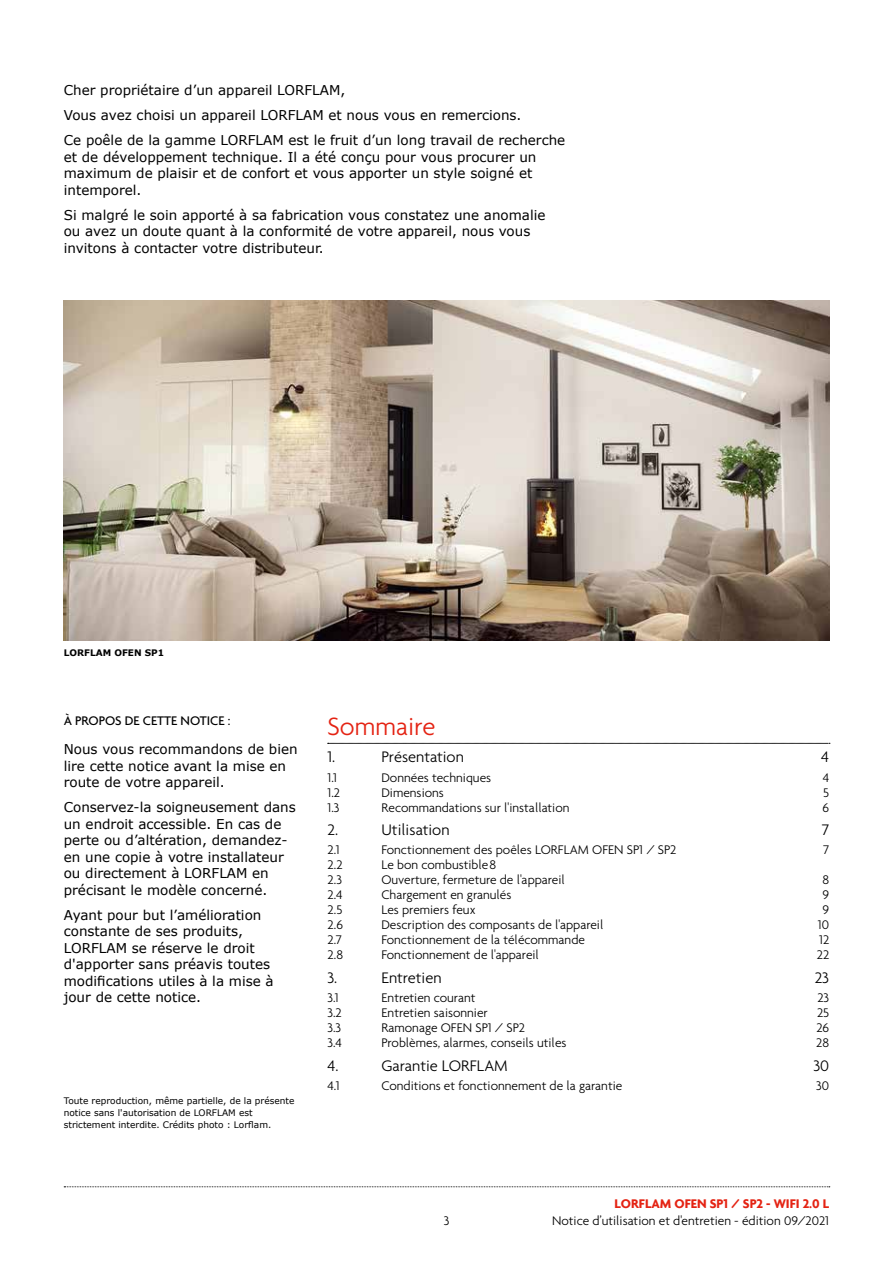
<style>
.page{position:relative;width:893px;height:1263px;background:#fff}
.page>*{position:absolute;margin:0;border:0;box-sizing:border-box;transform-origin:0 0}
.t1{font:300 27px "Agenda";color:#e42313}
.t2{font:300 16.5px "Agenda";color:#000}
.t3{font:13.5px/16.5px "Verdana";color:#000}
.t4{font:300 13.5px "Agenda";color:#000}
.t5{font:700 13.5px "Agenda";color:#e42313}
.t6{font:500 13.5px "Agenda";color:#000}
.t7{font:9px/12px "Verdana";color:#000}
.t8{font:700 9px "Verdana";color:#000}
</style>
<div class="page">
<img style="left:64px;top:300px;width:765px;height:341px">
<svg style="left:328px;top:743px;width:502px;height:1px"></svg>
<svg style="left:64px;top:1186px;width:766px;height:1px"></svg>
<p class="t3" style="left:64px;top:78px;width:503px;line-height:25px">Cher propriétaire d’un appareil LORFLAM,<br>Vous avez choisi un appareil LORFLAM et nous vous en remercions.<br>Ce poêle de la gamme LORFLAM est le fruit d’un long travail de recherche</p>
<p class="t3" style="left:64px;top:149px;width:474px">et de développement technique. Il a été conçu pour vous procurer un maximum de plaisir et de confort et vous apporter un style soigné et intemporel.</p>
<p class="t3" style="left:64px;top:207px;width:483px">Si malgré le soin apporté à sa fabrication vous constatez une anomalie ou avez un doute quant à la conformité de votre appareil, nous vous invitons à contacter votre distributeur.</p>
<p class="t8" style="left:64px;top:646px;width:102px">LORFLAM OFEN SP1</p>
<p class="t6" style="left:64px;top:712px;width:168px">À PROPOS DE CETTE NOTICE :</p>
<p class="t3" style="left:64px;top:741px;width:235px">Nous vous recommandons de bien lire cette notice avant la mise en route de votre appareil.</p>
<p class="t3" style="left:64px;top:799px;width:234px">Conservez-la soigneusement dans un endroit accessible. En cas de perte ou d’altération, demandez&shy;en une copie à votre installateur ou directement à LORFLAM en précisant le modèle concerné.</p>
<p class="t3" style="left:64px;top:906px;width:211px">Ayant pour but l’amélioration constante de ses produits,<br>LORFLAM se réserve le droit d'apporter sans préavis toutes modifications utiles à la mise à jour de cette notice.</p>
<p class="t7" style="left:64px;top:1094px;width:232px">Toute reproduction, même partielle, de la présente notice sans l'autorisation de LORFLAM est strictement interdite. Crédits photo : Lorflam.</p>
<h1 class="t1" style="left:327px;top:710px;width:109px">Sommaire</h1>
<p class="t2" style="left:327px;top:747px;width:9px">1.</p>
<p class="t2" style="left:381px;top:747px;width:84px">Présentation</p>
<p class="t2" style="left:821px;top:747px;width:9px">4</p>
<p class="t4" style="left:327px;top:769px;width:11px">1.1</p>
<p class="t4" style="left:381px;top:769px;width:111px">Données techniques</p>
<p class="t4" style="left:823px;top:769px;width:8px">4</p>
<p class="t4" style="left:327px;top:784px;width:14px">1.2</p>
<p class="t4" style="left:381px;top:784px;width:64px">Dimensions</p>
<p class="t4" style="left:823px;top:784px;width:8px">5</p>
<p class="t4" style="left:327px;top:799px;width:14px">1.3</p>
<p class="t4" style="left:381px;top:799px;width:190px">Recommandations sur l'installation</p>
<p class="t4" style="left:822px;top:799px;width:8px">6</p>
<p class="t2" style="left:327px;top:820px;width:12px">2.</p>
<p class="t2" style="left:381px;top:820px;width:70px">Utilisation</p>
<p class="t2" style="left:822px;top:820px;width:9px">7</p>
<p class="t4" style="left:327px;top:842px;width:14px">2.1</p>
<p class="t4" style="left:381px;top:842px;width:297px">Fonctionnement des poêles LORFLAM OFEN SP1 / SP2</p>
<p class="t4" style="left:823px;top:842px;width:7px">7</p>
<p class="t4" style="left:327px;top:857px;width:17px">2.2</p>
<p class="t4" style="left:381px;top:857px;width:116px">Le bon combustible8</p>
<p class="t4" style="left:327px;top:872px;width:16px">2.3</p>
<p class="t4" style="left:381px;top:872px;width:185px">Ouverture, fermeture de l'appareil</p>
<p class="t4" style="left:822px;top:872px;width:8px">8</p>
<p class="t4" style="left:327px;top:887px;width:17px">2.4</p>
<p class="t4" style="left:381px;top:887px;width:132px">Chargement en granulés</p>
<p class="t4" style="left:822px;top:887px;width:8px">9</p>
<p class="t4" style="left:327px;top:902px;width:16px">2.5</p>
<p class="t4" style="left:381px;top:902px;width:96px">Les premiers feux</p>
<p class="t4" style="left:822px;top:902px;width:8px">9</p>
<p class="t4" style="left:327px;top:917px;width:17px">2.6</p>
<p class="t4" style="left:381px;top:917px;width:223px">Description des composants de l'appareil</p>
<p class="t4" style="left:818px;top:917px;width:13px">10</p>
<p class="t4" style="left:327px;top:932px;width:16px">2.7</p>
<p class="t4" style="left:381px;top:932px;width:205px">Fonctionnement de la télécommande</p>
<p class="t4" style="left:819px;top:932px;width:12px">12</p>
<p class="t4" style="left:327px;top:947px;width:17px">2.8</p>
<p class="t4" style="left:381px;top:947px;width:159px">Fonctionnement de l'appareil</p>
<p class="t4" style="left:817px;top:947px;width:14px">22</p>
<p class="t2" style="left:327px;top:968px;width:11px">3.</p>
<p class="t2" style="left:381px;top:968px;width:62px">Entretien</p>
<p class="t2" style="left:815px;top:968px;width:16px">23</p>
<p class="t4" style="left:327px;top:990px;width:13px">3.1</p>
<p class="t4" style="left:381px;top:990px;width:96px">Entretien courant</p>
<p class="t4" style="left:817px;top:990px;width:13px">23</p>
<p class="t4" style="left:327px;top:1005px;width:16px">3.2</p>
<p class="t4" style="left:381px;top:1005px;width:108px">Entretien saisonnier</p>
<p class="t4" style="left:817px;top:1005px;width:14px">25</p>
<p class="t4" style="left:327px;top:1020px;width:15px">3.3</p>
<p class="t4" style="left:381px;top:1020px;width:145px">Ramonage OFEN SP1 / SP2</p>
<p class="t4" style="left:816px;top:1020px;width:14px">26</p>
<p class="t4" style="left:327px;top:1035px;width:16px">3.4</p>
<p class="t4" style="left:381px;top:1035px;width:187px">Problèmes, alarmes, conseils utiles</p>
<p class="t4" style="left:816px;top:1035px;width:14px">28</p>
<p class="t2" style="left:327px;top:1056px;width:12px">4.</p>
<p class="t2" style="left:381px;top:1056px;width:128px">Garantie LORFLAM</p>
<p class="t2" style="left:813px;top:1056px;width:17px">30</p>
<p class="t4" style="left:327px;top:1078px;width:14px">4.1</p>
<p class="t4" style="left:381px;top:1078px;width:242px">Conditions et fonctionnement de la garantie</p>
<p class="t4" style="left:816px;top:1078px;width:14px">30</p>
<p class="t4" style="left:444px;top:1212px;width:7px">3</p>
<p class="t5" style="left:614px;top:1196px;width:216px">LORFLAM OFEN SP1 / SP2 - WIFI 2.0 L</p>
<p class="t4" style="left:552px;top:1212px;width:279px">Notice d’utilisation et d'entretien - édition 09/2021</p>
</div>
